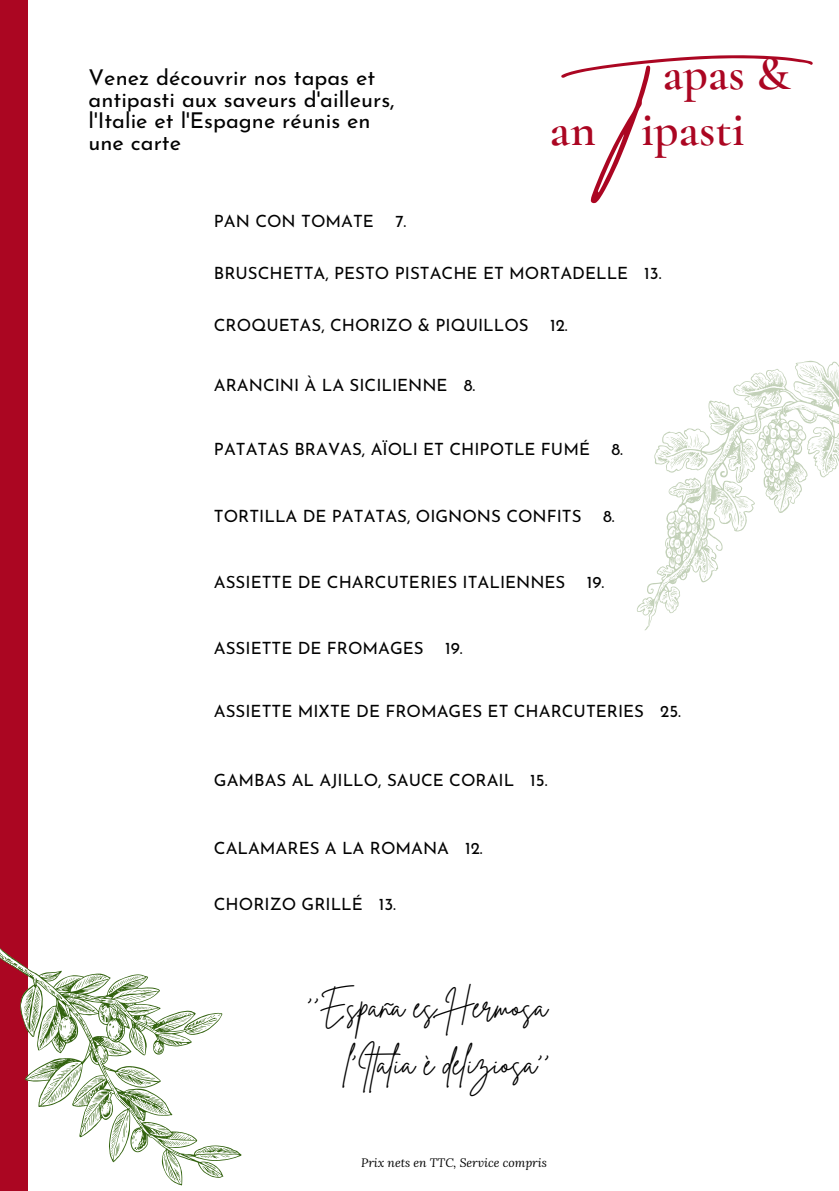
<style>
.page{position:relative;width:839px;height:1191px;background:#fff}
.page>*{position:absolute;margin:0;border:0;box-sizing:border-box;transform-origin:0 0}
.t1{font:76.8px "Amsterdam Four";color:#ab0622}
.t2{font:600 48.4px "Cormorant Garamond";color:#ab0622}
.t3{font:32px "Brittany Signature";color:#000}
.t4{font:21.8px/21.8px "Josefin Sans";color:#020202}
.t5{font:17px "Josefin Sans";color:#020202}
.t6{font:italic 12px "Lora";color:#020202}
</style>
<div class="page">
<div style="left:0;top:0;width:28px;height:1191px;background:#ab0622"></div>
<svg style="left:0;top:948px;width:242px;height:238px"></svg>
<svg style="left:637px;top:361px;width:201px;height:269px"></svg>
<p class="t4" style="left:89px;top:68px;width:307px">Venez découvrir nos tapas et antipasti aux saveurs d'ailleurs, l'Italie et l'Espagne réunis en</p>
<p class="t4" style="left:89px;top:134px;width:94px">une carte</p>
<p class="t1" style="left:613px;top:85px;width:253px">T</p>
<p class="t2" style="left:663px;top:44px;width:129px">apas &amp;</p>
<p class="t2" style="left:641px;top:101px;width:105px">ipasti</p>
<p class="t2" style="left:550px;top:101px;width:47px">an</p>
<p class="t5" style="left:214px;top:214px;width:161px">PAN CON TOMATE</p>
<p class="t5" style="left:395px;top:214px;width:13px">7.</p>
<p class="t5" style="left:214px;top:266px;width:449px">BRUSCHETTA, PESTO PISTACHE ET MORTADELLE 13.</p>
<p class="t5" style="left:214px;top:318px;width:316px">CROQUETAS, CHORIZO &amp; PIQUILLOS</p>
<p class="t5" style="left:550px;top:318px;width:19px">12.</p>
<p class="t5" style="left:214px;top:379px;width:263px">ARANCINI À LA SICILIENNE 8.</p>
<p class="t5" style="left:214px;top:442px;width:377px">PATATAS BRAVAS, AÏOLI ET CHIPOTLE FUMÉ</p>
<p class="t5" style="left:611px;top:442px;width:13px">8.</p>
<p class="t5" style="left:214px;top:509px;width:369px">TORTILLA DE PATATAS, OIGNONS CONFITS</p>
<p class="t5" style="left:603px;top:509px;width:13px">8.</p>
<p class="t5" style="left:214px;top:575px;width:353px">ASSIETTE DE CHARCUTERIES ITALIENNES</p>
<p class="t5" style="left:587px;top:575px;width:19px">19.</p>
<p class="t5" style="left:214px;top:641px;width:211px">ASSIETTE DE FROMAGES</p>
<p class="t5" style="left:445px;top:641px;width:19px">19.</p>
<p class="t5" style="left:214px;top:704px;width:468px">ASSIETTE MIXTE DE FROMAGES ET CHARCUTERIES 25.</p>
<p class="t5" style="left:214px;top:773px;width:335px">GAMBAS AL AJILLO, SAUCE CORAIL 15.</p>
<p class="t5" style="left:214px;top:841px;width:270px">CALAMARES A LA ROMANA 12.</p>
<p class="t5" style="left:214px;top:898px;width:184px">CHORIZO GRILLÉ 13.</p>
<p class="t3" style="left:306px;top:986px;width:242px">''España es Hermosa</p>
<p class="t3" style="left:346px;top:1043px;width:205px">l'Italia è deliziosa''</p>
<p class="t6" style="left:361px;top:1155px;width:187px">Prix nets en TTC, Service compris</p>
</div>
